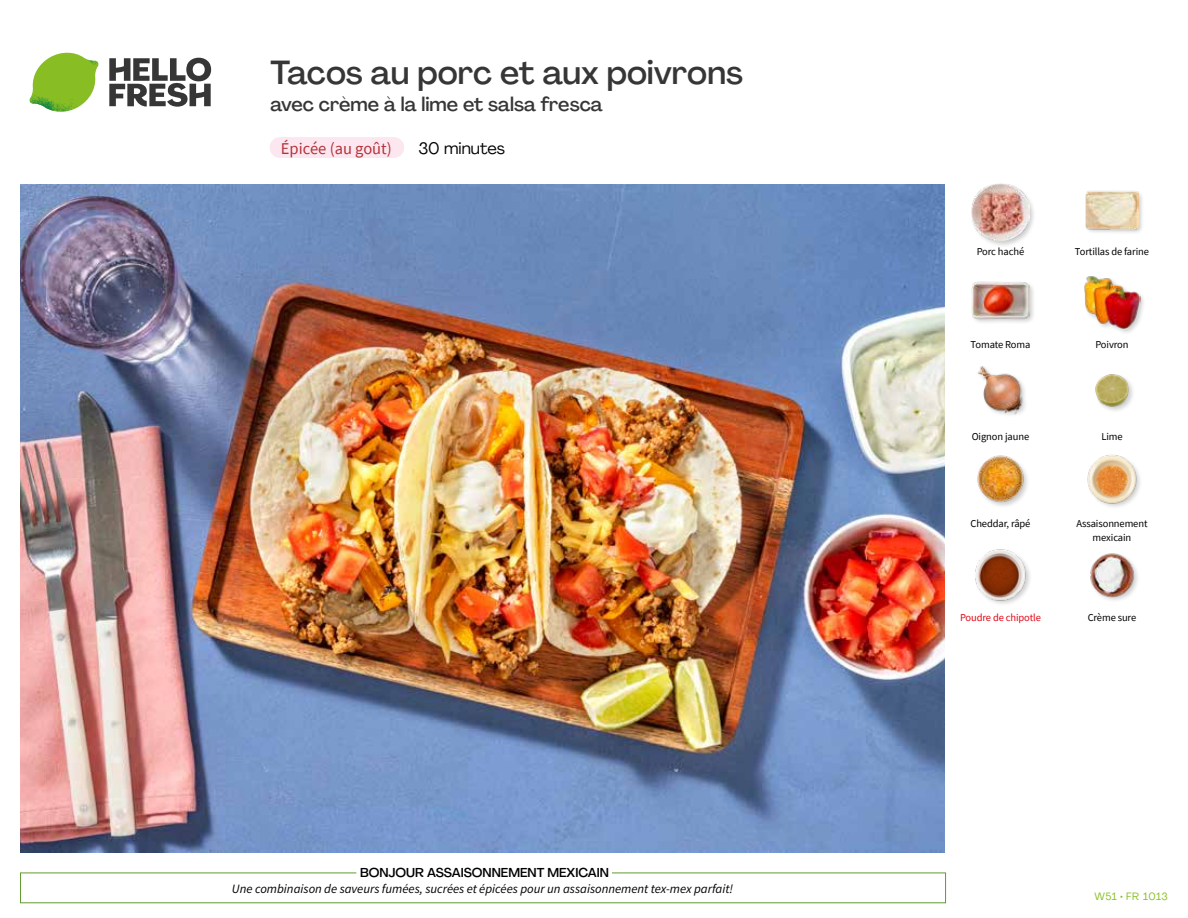
<style>
.page{position:relative;width:1188px;height:918px;background:#fff}
.page>*{position:absolute;margin:0;border:0;box-sizing:border-box;transform-origin:0 0}
.t1{font:500 33px "Agrandir";letter-spacing:-.005em;color:#373636}
.t2{font:500 19.5px "Agrandir";color:#373636}
.t3{font:16.5px "Source Sans Pro";color:#b53138}
.t4{font:16.5px "Agrandir";color:#000}
.t5{font:italic 12.75px "Source Sans Pro";color:#000}
.t6{font:500 12.75px "Agrandir";color:#000}
.t7{font:10.5px/13.5px "Source Sans Pro";letter-spacing:-.01em;color:#000;text-align:center}
.t8{font:10.5px "Source Sans Pro";letter-spacing:-.01em;color:#e30613}
.t9{font:10.5px "Agrandir";letter-spacing:.05em;color:#89bd24}
</style>
<div class="page">
<svg style="left:109px;top:57px;width:102px;height:50px"></svg>
<svg style="left:34px;top:53px;width:62px;height:40px"></svg>
<img style="left:67px;top:53px;width:32px;height:26px">
<img style="left:33px;top:75px;width:59px;height:11px">
<img style="left:29px;top:79px;width:61px;height:33px">
<img style="left:65px;top:86px;width:27px;height:25px">
<img style="left:21px;top:184px;width:924px;height:668px">
<div style="left:270px;top:137px;width:134px;height:21px;background:#fce7f0;border-radius:10px"></div>
<img style="left:1090px;top:553px;width:48px;height:48px">
<img style="left:975px;top:549px;width:54px;height:55px">
<img style="left:1087px;top:454px;width:53px;height:53px">
<img style="left:977px;top:455px;width:51px;height:51px">
<div style="left:1094px;top:373px;width:41px;height:40px;background:#000;opacity:.2"></div>
<img style="left:1094px;top:373px;width:37px;height:36px">
<img style="left:977px;top:366px;width:48px;height:49px">
<div style="left:1083px;top:275px;width:63px;height:60px;background:#000;opacity:.2"></div>
<img style="left:1083px;top:275px;width:58px;height:55px">
<div style="left:971px;top:281px;width:65px;height:44px;background:#000;opacity:.2"></div>
<img style="left:972px;top:281px;width:57px;height:44px">
<div style="left:1085px;top:191px;width:59px;height:44px;background:#000;opacity:.2"></div>
<img style="left:1086px;top:191px;width:52px;height:44px">
<div style="left:970px;top:182px;width:66px;height:66px;background:#000;opacity:.2"></div>
<img style="left:972px;top:183px;width:57px;height:58px">
<h1 class="t1" style="left:271px;top:52px;width:474px">Tacos au porc et aux poivrons</h1>
<h2 class="t2" style="left:271px;top:92px;width:334px">avec crème à la lime et salsa fresca</h2>
<h3 class="t3" style="left:281px;top:138px;width:112px">Épicée (au goût)</h3>
<h3 class="t4" style="left:418px;top:138px;width:88px">30 minutes</h3>
<p class="t6" style="left:360px;top:864px;width:250px">BONJOUR ASSAISONNEMENT MEXICAIN</p>
<p class="t5" style="left:232px;top:881px;width:503px">Une combinaison de saveurs fumées, sucrées et épicées pour un assaisonnement tex-mex parfait!</p>
<p class="t7" style="left:977px;top:245px;width:49px">Porc haché</p>
<p class="t7" style="left:1075px;top:245px;width:76px">Tortillas de farine</p>
<p class="t7" style="left:971px;top:338px;width:61px">Tomate Roma</p>
<p class="t7" style="left:1095px;top:338px;width:35px">Poivron</p>
<p class="t7" style="left:972px;top:429px;width:59px">Oignon jaune</p>
<p class="t7" style="left:1101px;top:429px;width:23px">Lime</p>
<p class="t7" style="left:970px;top:517px;width:62px">Cheddar, râpé</p>
<p class="t7" style="left:1076px;top:517px;width:73px">Assaisonnement mexicain</p>
<p class="t8" style="left:960px;top:610px;width:82px">Poudre de chipotle</p>
<p class="t7" style="left:1088px;top:610px;width:50px">Crème sure</p>
<p class="t9" style="left:1094px;top:890px;width:75px">W51 • FR 1013</p>
</div>
